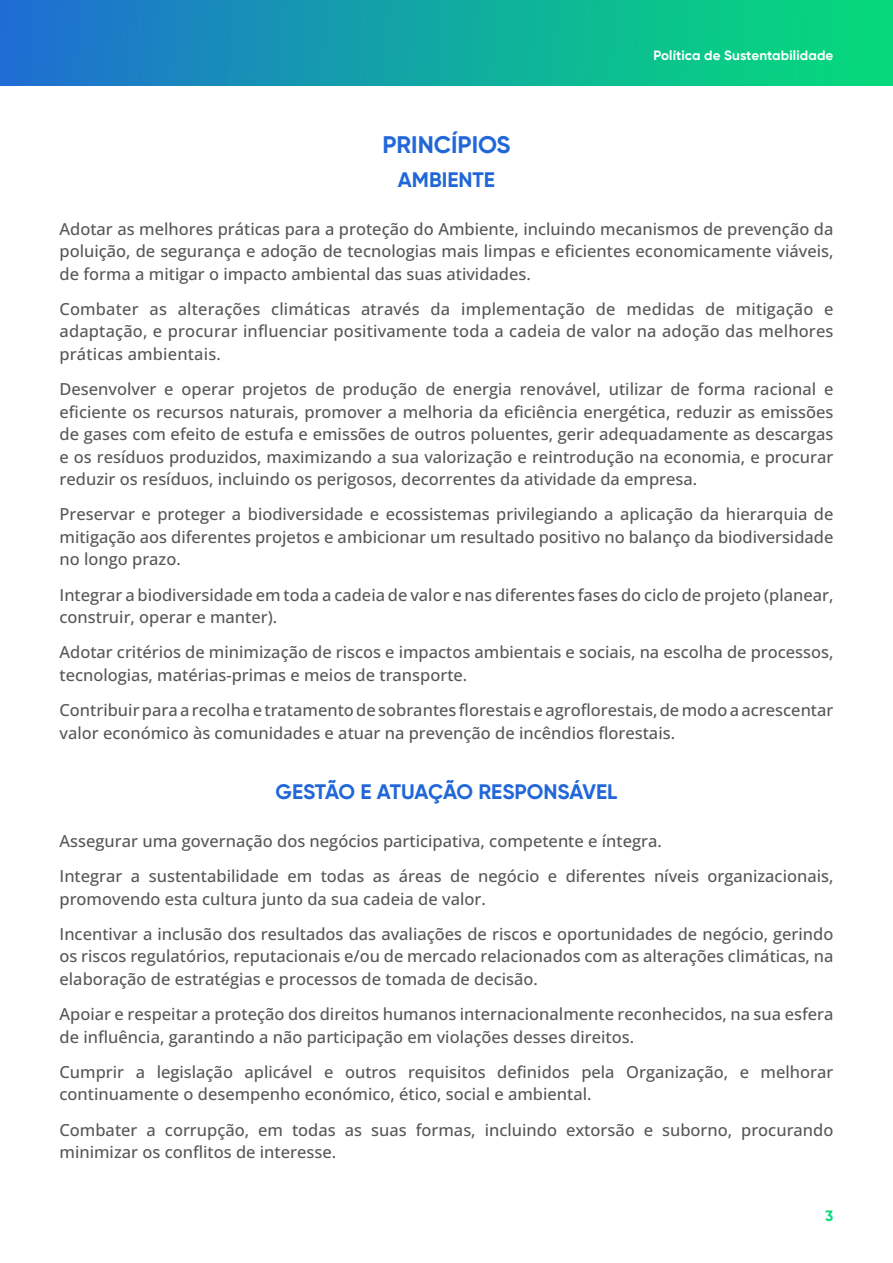
<style>
.page{position:relative;width:893px;height:1263px;background:#fff}
.page>*{position:absolute;margin:0;border:0;box-sizing:border-box;transform-origin:0 0}
.t1{font:700 24px "Gilroy";color:#2167d8}
.t2{font:700 21px "Gilroy";color:#2167d8}
.t3{font:500 16.5px/22.5px "Open Sans";color:#575756}
.t4{font:700 15px "Gilroy";color:#05db79}
.t5{font:700 13.5px "Gilroy";letter-spacing:.01em;color:#fff}
</style>
<div class="page">
<div style="left:0;top:0;width:893px;height:85px;background:linear-gradient(to right,#1f70d1,#04df76)"></div>
<p class="t5" style="left:653px;top:46px;width:181px">Política de Sustentabilidade</p>
<h1 class="t1" style="left:382px;top:130px;width:130px">PRINCÍPIOS</h1>
<p class="t2" style="left:398px;top:166px;width:99px">AMBIENTE</p>
<p class="t3" style="left:60px;top:217px;width:775px;text-align:justify">Adotar as melhores práticas para a proteção do Ambiente, incluindo mecanismos de prevenção da poluição, de segurança e adoção de tecnologias mais limpas e eficientes economicamente viáveis, de forma a mitigar o impacto ambiental das suas atividades.</p>
<p class="t3" style="left:60px;top:297px;width:776px;text-align:justify">Combater as alterações climáticas através da implementação de medidas de mitigação e adaptação, e procurar influenciar positivamente toda a cadeia de valor na adoção das melhores práticas ambientais.</p>
<p class="t3" style="left:60px;top:377px;width:775px;text-align:justify">Desenvolver e operar projetos de produção de energia renovável, utilizar de forma racional e eficiente os recursos naturais, promover a melhoria da eficiência energética, reduzir as emissões de gases com efeito de estufa e emissões de outros poluentes, gerir adequadamente as descargas e os resíduos produzidos, maximizando a sua valorização e reintrodução na economia, e procurar reduzir os resíduos, incluindo os perigosos, decorrentes da atividade da empresa.</p>
<p class="t3" style="left:60px;top:503px;width:775px;text-align:justify">Preservar e proteger a biodiversidade e ecossistemas privilegiando a aplicação da hierarquia de mitigação aos diferentes projetos e ambicionar um resultado positivo no balanço da biodiversidade no longo prazo.</p>
<p class="t3" style="left:60px;top:583px;width:775px">Integrar a biodiversidade em toda a cadeia de valor e nas diferentes fases do ciclo de projeto (planear, construir, operar e manter).</p>
<p class="t3" style="left:60px;top:641px;width:775px">Adotar critérios de minimização de riscos e impactos ambientais e sociais, na escolha de processos, tecnologias, matérias-primas e meios de transporte.</p>
<p class="t3" style="left:60px;top:699px;width:775px">Contribuir para a recolha e tratamento de sobrantes florestais e agroflorestais, de modo a acrescentar valor económico às comunidades e atuar na prevenção de incêndios florestais.</p>
<p class="t2" style="left:276px;top:779px;width:343px">GESTÃO E ATUAÇÃO RESPONSÁVEL</p>
<p class="t3" style="left:60px;top:823px;width:775px;line-height:35.2px">Assegurar uma governação dos negócios participativa, competente e íntegra.<br>Integrar a sustentabilidade em todas as áreas de negócio e diferentes níveis organizacionais,</p>
<p class="t3" style="left:60px;top:880px;width:775px;line-height:35.2px">promovendo esta cultura junto da sua cadeia de valor.<br>Incentivar a inclusão dos resultados das avaliações de riscos e oportunidades de negócio, gerindo</p>
<p class="t3" style="left:60px;top:945px;width:775px">os riscos regulatórios, reputacionais e/ou de mercado relacionados com as alterações climáticas, na elaboração de estratégias e processos de tomada de decisão.</p>
<p class="t3" style="left:60px;top:1002px;width:775px">Apoiar e respeitar a proteção dos direitos humanos internacionalmente reconhecidos, na sua esfera de influência, garantindo a não participação em violações desses direitos.</p>
<p class="t3" style="left:60px;top:1060px;width:775px">Cumprir a legislação aplicável e outros requisitos definidos pela Organização, e melhorar continuamente o desempenho económico, ético, social e ambiental.</p>
<p class="t3" style="left:60px;top:1118px;width:775px">Combater a corrupção, em todas as suas formas, incluindo extorsão e suborno, procurando minimizar os conflitos de interesse.</p>
<p class="t4" style="left:825px;top:1206px;width:10px">3</p>
</div>
